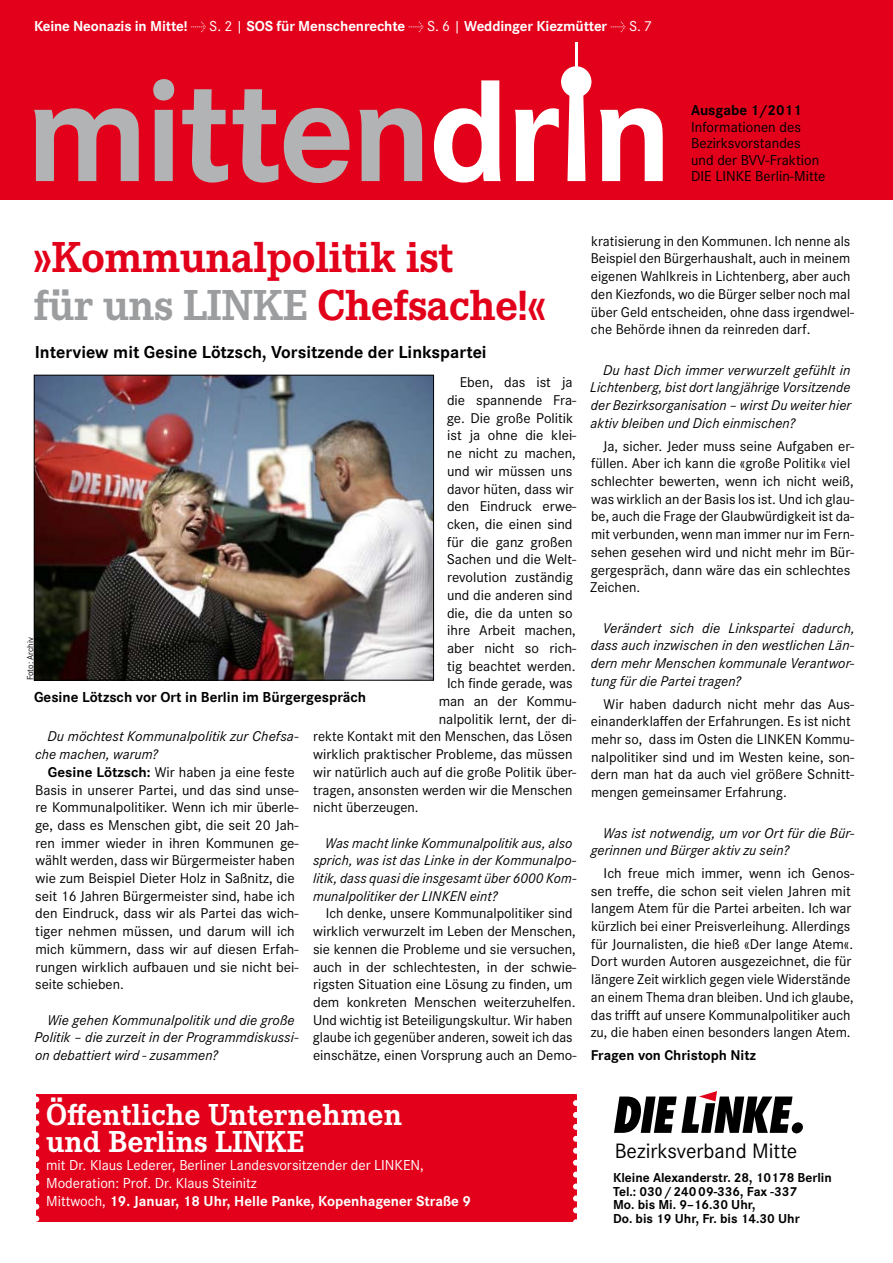
<style>
.page{position:relative;width:893px;height:1263px;background:#fff}
.page>*{position:absolute;margin:0;border:0;box-sizing:border-box;transform-origin:0 0}
.t1{font:700 45px/48px "Corporate E";letter-spacing:-.015em;color:#e2001a}
.t2{font:700 31.5px/27px "Corporate E";color:#fff}
.t3{font:21.6px "Corporate S";color:#000}
.t4{font:700 18px "Corporate S";color:#000}
.t5{font:15px/18px "Corporate S";color:#fff}
.t6{font:700 15px "Corporate S";letter-spacing:-.01em;color:#fff}
.t7{font:15px/16.5px "Corporate S";color:#000}
.t8{font:700 15px "Corporate S";color:#000}
.t9{font:14.7px/17.7px "Corporate S";color:#000}
.t10{font:italic 14.7px/17.7px "Corporate S";letter-spacing:.005em;color:#000}
.t11{font:700 14.7px "Corporate S";color:#000}
.t12{font:700 13.5px/13.5px "Corporate S";color:#000}
.t13{font:9px "Corporate S";color:#000}
.s1{font-family:"Meta Light Expert";font-weight:400}
.s2{font-weight:400}
.s3{color:#9c9d9f}
.s4{font-weight:700}
</style>
<div class="page">
<div style="left:0;top:0;width:893px;height:200px;background:#e2001a"></div>
<svg style="left:614px;top:1091px;width:189px;height:42px"></svg>
<svg style="left:34px;top:79px;width:388px;height:104px"></svg>
<svg style="left:434px;top:80px;width:229px;height:103px"></svg>
<div style="left:561px;top:66px;width:30px;height:31px;background:#fff;border-radius:50%"></div>
<hr style="left:575px;top:43px;width:3px;height:27px;background:#fff">
<img style="left:36px;top:377px;width:396px;height:301px">
<div style="left:34px;top:375px;width:400px;height:305px;border:1px solid #000"></div>
<div style="left:36px;top:1094px;width:540px;height:127px;background:#e2001a"></div>
<svg style="left:36px;top:1099px;width:3px;height:123px"></svg>
<svg style="left:573px;top:1103px;width:4px;height:119px"></svg>
<p class="t6" style="left:34px;top:17px;width:620px">Keine Neonazis in Mitte! <span class="s1">l</span> <span class="s2">S. 2 |</span> SOS für Menschenrechte <span class="s1">l</span> <span class="s2">S. 6 |</span> Weddinger Kiezmütter <span class="s1">l</span> <span class="s2">S. 7</span></p>
<p class="t8" style="left:691px;top:101px;width:112px">Ausgabe 1/2011</p>
<p class="t7" style="left:691px;top:118px;width:136px">Informationen des<br>Bezirksvorstandes und der BVV-Fraktion<br>DIE LINKE Berlin-Mitte</p>
<h1 class="t1" style="left:33px;top:234px;width:514px">»Kommunalpolitik ist<br><span class="s3">für uns LINKE</span> Chefsache!«</h1>
<p class="t4" style="left:35px;top:342px;width:453px">Interview mit Gesine Lötzsch, Vorsitzende der Linkspartei</p>
<p class="t9" style="left:460px;top:374px;width:114px">Eben, das ist ja</p>
<p class="t9" style="left:447px;top:391px;width:131px">die spannende Fra-</p>
<p class="t9" style="left:447px;top:409px;width:128px">ge. Die große Politik</p>
<p class="t9" style="left:447px;top:427px;width:131px">ist ja ohne die klei-</p>
<p class="t9" style="left:447px;top:444px;width:130px">ne nicht zu machen,</p>
<p class="t9" style="left:447px;top:462px;width:127px">und wir müssen uns</p>
<p class="t9" style="left:447px;top:480px;width:128px">davor hüten, dass wir</p>
<p class="t9" style="left:447px;top:498px;width:131px">den Eindruck erwe-</p>
<p class="t9" style="left:447px;top:515px;width:127px">cken, die einen sind</p>
<p class="t9" style="left:447px;top:533px;width:127px">für die ganz großen</p>
<p class="t9" style="left:447px;top:551px;width:131px">Sachen und die Welt-</p>
<p class="t9" style="left:447px;top:568px;width:127px">revolution zuständig</p>
<p class="t9" style="left:447px;top:586px;width:127px">und die anderen sind</p>
<p class="t9" style="left:447px;top:604px;width:127px">die, die da unten so</p>
<p class="t9" style="left:447px;top:622px;width:130px">ihre Arbeit machen,</p>
<p class="t9" style="left:447px;top:639px;width:131px">aber nicht so rich-</p>
<p class="t9" style="left:447px;top:657px;width:130px">tig beachtet werden.</p>
<p class="t9" style="left:447px;top:675px;width:127px">Ich finde gerade, was</p>
<p class="t9" style="left:439px;top:692px;width:139px">man an der Kommu-</p>
<p class="t9" style="left:439px;top:710px;width:139px">nalpolitik lernt, der di-</p>
<p class="t9" style="left:313px;top:728px;width:261px">rekte Kontakt mit den Menschen, das Lösen</p>
<p class="t9" style="left:313px;top:745px;width:261px">wirklich praktischer Probleme, das müssen</p>
<p class="t9" style="left:313px;top:763px;width:265px">wir natürlich auch auf die große Politik über-</p>
<p class="t9" style="left:313px;top:781px;width:261px">tragen, ansonsten werden wir die Menschen</p>
<p class="t9" style="left:313px;top:799px;width:107px">nicht überzeugen.</p>
<p class="t10" style="left:313px;top:834px;width:265px;text-indent:12px">Was macht linke Kommunalpolitik aus, also sprich, was ist das Linke in der Kommunalpo&shy;litik, dass quasi die insgesamt über 6000 Kom&shy;munalpolitiker der LINKEN eint?</p>
<p class="t9" style="left:313px;top:905px;width:265px;text-indent:13px">Ich denke, unsere Kommunalpolitiker sind wirklich verwurzelt im Leben der Menschen, sie kennen die Probleme und sie versuchen, auch in der schlechtesten, in der schwie&shy;rigsten Situation eine Lösung zu finden, um dem konkreten Menschen weiterzuhelfen.<br>Und wichtig ist Beteiligungskultur. Wir haben glaube ich gegenüber anderen, soweit ich das einschätze, einen Vorsprung auch an Demo-</p>
<p class="t13" style="left:25px;top:680px;width:45px;rotate:-90deg">Foto: Archiv</p>
<p class="t8" style="left:34px;top:688px;width:334px">Gesine Lötzsch vor Ort in Berlin im Bürgergespräch</p>
<p class="t10" style="left:35px;top:728px;width:265px;text-indent:12px">Du möchtest Kommunalpolitik zur Chefsa&shy;che machen, warum?</p>
<p class="t9" style="left:35px;top:763px;width:265px;text-indent:13px"><span class="s4">Gesine Lötzsch:</span> Wir haben ja eine feste Basis in unserer Partei, und das sind unse&shy;re Kommunalpolitiker. Wenn ich mir überle&shy;ge, dass es Menschen gibt, die seit 20 Jah&shy;ren immer wieder in ihren Kommunen ge&shy;wählt werden, dass wir Bürgermeister haben wie zum Beispiel Dieter Holz in Saßnitz, die seit 16 Jahren Bürgermeister sind, habe ich den Eindruck, dass wir als Partei das wich&shy;tiger nehmen müssen, und darum will ich mich kümmern, dass wir auf diesen Erfah&shy;rungen wirklich aufbauen und sie nicht bei&shy;seite schieben.</p>
<p class="t10" style="left:35px;top:1011px;width:265px;text-indent:13px">Wie gehen Kommunalpolitik und die große<br>Politik – die zurzeit in der Programmdiskussi&shy;on debattiert wird - zusammen?</p>
<p class="t9" style="left:591px;top:232px;width:265px">kratisierung in den Kommunen. Ich nenne als Beispiel den Bürgerhaushalt, auch in meinem eigenen Wahlkreis in Lichtenberg, aber auch den Kiezfonds, wo die Bürger selber noch mal über Geld entscheiden, ohne dass irgendwel&shy;che Behörde ihnen da reinreden darf.</p>
<p class="t10" style="left:590px;top:361px;width:263px;text-align:justify;text-indent:13px">Du hast Dich immer verwurzelt gefühlt in Lichtenberg, bist dort langjährige Vorsitzende der Bezirksorganisation – wirst Du weiter hier aktiv bleiben und Dich einmischen?</p>
<p class="t9" style="left:590px;top:437px;width:265px;text-indent:13px">Ja, sicher. Jeder muss seine Aufgaben er&shy;füllen. Aber ich kann die «große Politik« viel schlechter bewerten, wenn ich nicht weiß, was wirklich an der Basis los ist. Und ich glau&shy;be, auch die Frage der Glaubwürdigkeit ist da&shy;mit verbunden, wenn man immer nur im Fern&shy;sehen gesehen wird und nicht mehr im Bür&shy;gergespräch, dann wäre das ein schlechtes Zeichen.</p>
<p class="t10" style="left:591px;top:619px;width:266px;text-align:justify;text-indent:12px">Verändert sich die Linkspartei dadurch, dass auch inzwischen in den westlichen Län&shy;dern mehr Menschen kommunale Verantwor&shy;tung für die Partei tragen?</p>
<p class="t9" style="left:591px;top:695px;width:265px;text-indent:13px">Wir haben dadurch nicht mehr das Aus&shy;einanderklaffen der Erfahrungen. Es ist nicht mehr so, dass im Osten die LINKEN Kommu&shy;nalpolitiker sind und im Westen keine, son&shy;dern man hat da auch viel größere Schnitt&shy;mengen gemeinsamer Erfahrung.</p>
<p class="t10" style="left:591px;top:824px;width:265px;text-indent:12px">Was ist notwendig, um vor Ort für die Bür&shy;gerinnen und Bürger aktiv zu sein?</p>
<p class="t9" style="left:591px;top:864px;width:265px;text-indent:13px">Ich freue mich immer, wenn ich Genos&shy;sen treffe, die schon seit vielen Jahren mit langem Atem für die Partei arbeiten. Ich war kürzlich bei einer Preisverleihung. Allerdings für Journalisten, die hieß «Der lange Atem«.<br>Dort wurden Autoren ausgezeichnet, die für längere Zeit wirklich gegen viele Widerstände an einem Thema dran bleiben. Und ich glaube, das trifft auf unsere Kommunalpolitiker auch zu, die haben einen besonders langen Atem.</p>
<p class="t11" style="left:591px;top:1047px;width:166px">Fragen von Christoph Nitz</p>
<h2 class="t2" style="left:46px;top:1101px;width:357px">Öffentliche Unternehmen und Berlins LINKE</h2>
<p class="t5" style="left:46px;top:1156px;width:426px">mit Dr. Klaus Lederer, Berliner Landesvorsitzender der LINKEN,<br>Moderation: Prof. Dr. Klaus Steinitz<br>Mittwoch, <span class="s4">19. Januar, 18 Uhr, Helle Panke, Kopenhagener Straße 9</span></p>
<h3 class="t3" style="left:615px;top:1139px;width:184px">Bezirksverband Mitte</h3>
<p class="t12" style="left:613px;top:1171px;width:220px">Kleine Alexanderstr. 28, 10178 Berlin<br>Tel.: 030/24009-336, Fax -337<br>Mo. bis Mi. 9–16.30 Uhr,<br>Do. bis 19 Uhr, Fr. bis 14.30 Uhr</p>
</div>
